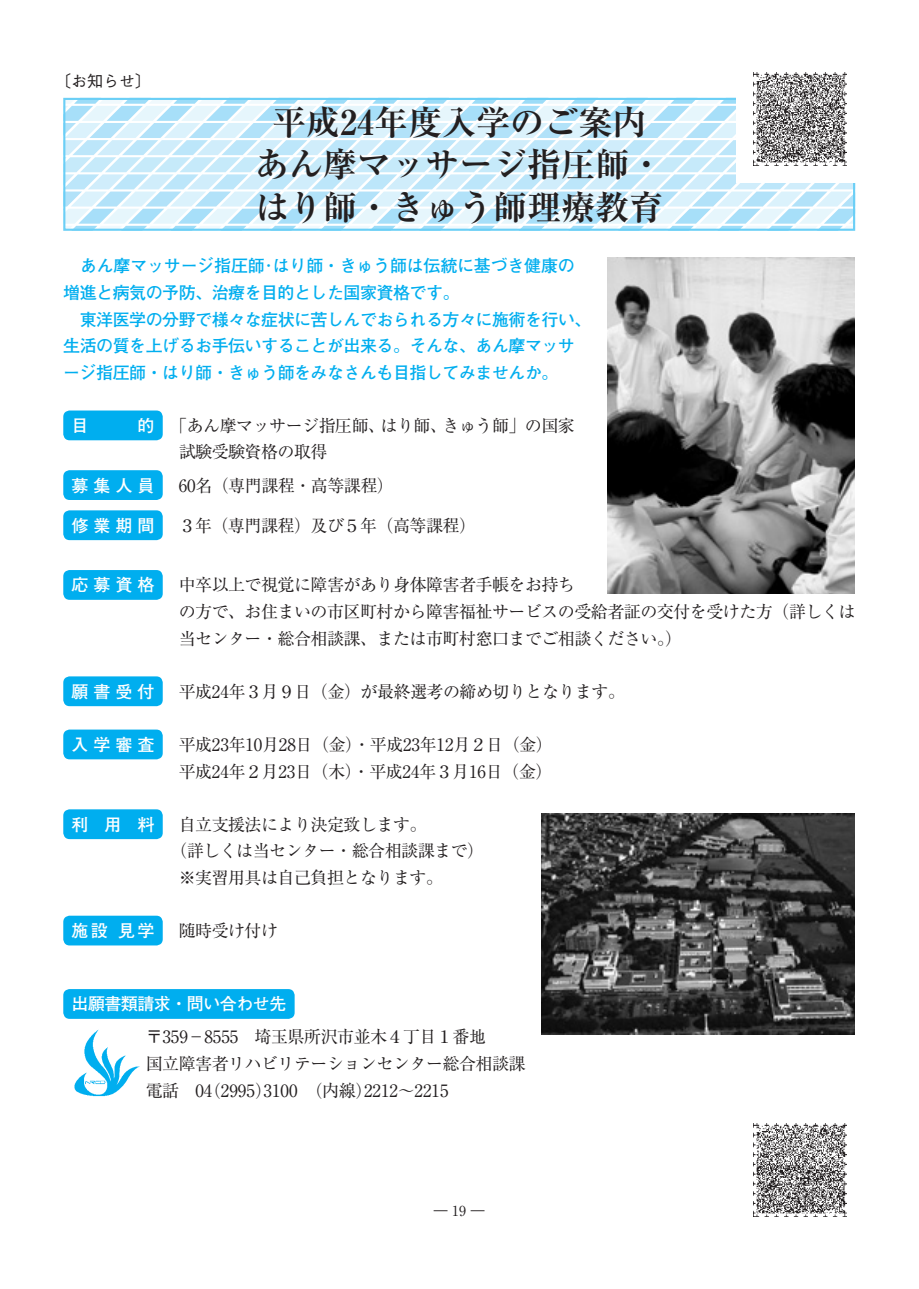
<style>
.page{position:relative;width:919px;height:1289px;background:#fff}
.page>*{position:absolute;margin:0;border:0;box-sizing:border-box;transform-origin:0 0}
.タイトル周り_タイトル{font:700 34.05px/42.5px "Ryumin Pr 6";color:#231f20;text-align:center}
.本文_本文_リュウミンR{font:16.95px/26.5px "Ryumin Pr 6";letter-spacing:-.03em;color:#231f20}
.本文_本文_リュウミンR-2{font:700 16.95px/26.5px "Futo Go B101 Pr 6";letter-spacing:-.03em;color:#00aeef}
.本文_本文_リュウミンR-3{font:700 16.95px "Futo Go B101 Pr 6";letter-spacing:.29em;color:#fff}
.本文_本文_リュウミンR-4{font:16.95px "Ryumin Pr 6";color:#231f20}
.本文_見出し1_太G{font:700 16.95px "Futo Go B101 Pr 6";letter-spacing:-.03em;color:#fff}
.タイトル周り_サブ{font:500 15.9px "Gothic BBB Pr 6";color:#231f20}
.t1{font:13.8px "Ryumin Pr 6";color:#231f20}
</style>
<div class="page">
<div style="left:63px;top:410px;width:100px;height:30px;background:#00aeef;border-radius:6px"></div>
<div style="left:63px;top:470px;width:100px;height:30px;background:#00aeef;border-radius:6px"></div>
<div style="left:63px;top:510px;width:100px;height:30px;background:#00aeef;border-radius:6px"></div>
<div style="left:63px;top:915px;width:100px;height:30px;background:#00aeef;border-radius:6px"></div>
<div style="left:63px;top:809px;width:100px;height:30px;background:#00aeef;border-radius:6px"></div>
<div style="left:63px;top:729px;width:100px;height:30px;background:#00aeef;border-radius:6px"></div>
<div style="left:63px;top:676px;width:100px;height:30px;background:#00aeef;border-radius:6px"></div>
<div style="left:63px;top:570px;width:100px;height:30px;background:#00aeef;border-radius:6px"></div>
<div style="left:63px;top:989px;width:231px;height:29px;background:#00aeef;border-radius:6px"></div>
<img style="left:74px;top:1029px;width:66px;height:68px">
<img style="left:607px;top:257px;width:247px;height:336px">
<img style="left:542px;top:813px;width:312px;height:221px">
<svg style="left:66px;top:101px;width:786px;height:127px"></svg>
<div style="left:63px;top:98px;width:792px;height:133px;border:2px solid #6bcff6"></div>
<div style="left:736px;top:55px;width:127px;height:128px;background:#fff"></div>
<img style="left:753px;top:1123px;width:93px;height:93px">
<img style="left:753px;top:72px;width:93px;height:94px">
<p class="タイトル周り_サブ" style="left:55px;top:69px;width:97px">〔お知らせ〕</p>
<p class="タイトル周り_タイトル" style="left:255px;top:99px;width:410px">平成24年度入学のご案内あん摩マッサージ指圧師・はり師・きゅう師理療教育</p>
<p class="本文_本文_リュウミンR-2" style="left:63px;top:252px;width:513px">　あん摩マッサージ指圧師･はり師・きゅう師は伝統に基づき健康の増進と病気の予防、治療を目的とした国家資格です。</p>
<p class="本文_本文_リュウミンR-2" style="left:63px;top:305px;width:530px">　東洋医学の分野で様々な症状に苦しんでおられる方々に施術を行い、生活の質を上げるお手伝いすることが出来る。そんな、あん摩マッサージ指圧師・はり師・きゅう師をみなさんも目指してみませんか。</p>
<p class="本文_本文_リュウミンR" style="left:179px;top:411px;width:398px;text-indent:-9px">「あん摩マッサージ指圧師、はり師、きゅう師」の国家試験受験資格の取得</p>
<p class="本文_本文_リュウミンR" style="left:179px;top:471px;width:217px">60名（専門課程・高等課程）</p>
<p class="本文_本文_リュウミンR" style="left:179px;top:511px;width:299px">３年（専門課程）及び５年（高等課程）</p>
<p class="本文_本文_リュウミンR-3" style="left:71px;top:412px;width:19px">目</p>
<p class="本文_本文_リュウミンR-3" style="left:137px;top:412px;width:19px">的</p>
<p class="本文_本文_リュウミンR-3" style="left:71px;top:471px;width:84px">募集人員</p>
<p class="本文_本文_リュウミンR-3" style="left:71px;top:511px;width:84px">修業期間</p>
<p class="本文_本文_リュウミンR-3" style="left:71px;top:571px;width:84px">応募資格</p>
<p class="本文_本文_リュウミンR-3" style="left:71px;top:677px;width:84px">願書受付</p>
<p class="本文_本文_リュウミンR-3" style="left:71px;top:731px;width:84px">入学審査</p>
<p class="本文_本文_リュウミンR-3" style="left:71px;top:810px;width:84px">利用料</p>
<p class="本文_本文_リュウミンR-3" style="left:71px;top:917px;width:84px">施設 見学</p>
<p class="本文_本文_リュウミンR" style="left:179px;top:571px;width:678px">中卒以上で視覚に障害があり身体障害者手帳をお持ち<br>の方で、お住まいの市区町村から障害福祉サービスの受給者証の交付を受けた方（詳しくは当センター・総合相談課、または市町村窓口までご相談ください。）</p>
<p class="本文_本文_リュウミンR" style="left:179px;top:677px;width:448px">平成24年３月９日（金）が最終選考の締め切りとなります。</p>
<p class="本文_本文_リュウミンR" style="left:179px;top:730px;width:376px">平成23年10月28日（金）・平成23年12月２日（金）</p>
<p class="本文_本文_リュウミンR" style="left:179px;top:757px;width:375px">平成24年２月23日（木）・平成24年３月16日（金）</p>
<p class="本文_本文_リュウミンR" style="left:179px;top:810px;width:249px">自立支援法により決定致します。</p>
<p class="本文_本文_リュウミンR" style="left:170px;top:836px;width:315px">（詳しくは当センター・総合相談課まで）</p>
<p class="本文_本文_リュウミンR" style="left:179px;top:863px;width:266px">※実習用具は自己負担となります。</p>
<p class="本文_本文_リュウミンR" style="left:179px;top:916px;width:101px">随時受け付け</p>
<p class="本文_見出し1_太G" style="left:71px;top:990px;width:216px">出願書類請求・問い合わせ先</p>
<p class="本文_本文_リュウミンR" style="left:146px;top:1022px;width:342px">〒359－8555　埼玉県所沢市並木４丁目１番地</p>
<p class="本文_本文_リュウミンR" style="left:146px;top:1049px;width:381px">国立障害者リハビリテーションセンター総合相談課</p>
<p class="本文_本文_リュウミンR-4" style="left:146px;top:1076px;width:304px">電話　04(2995)3100　(内線)2212〜2215</p>
<p class="t1" style="left:434px;top:1199px;width:52px">― 19 ―</p>
</div>
